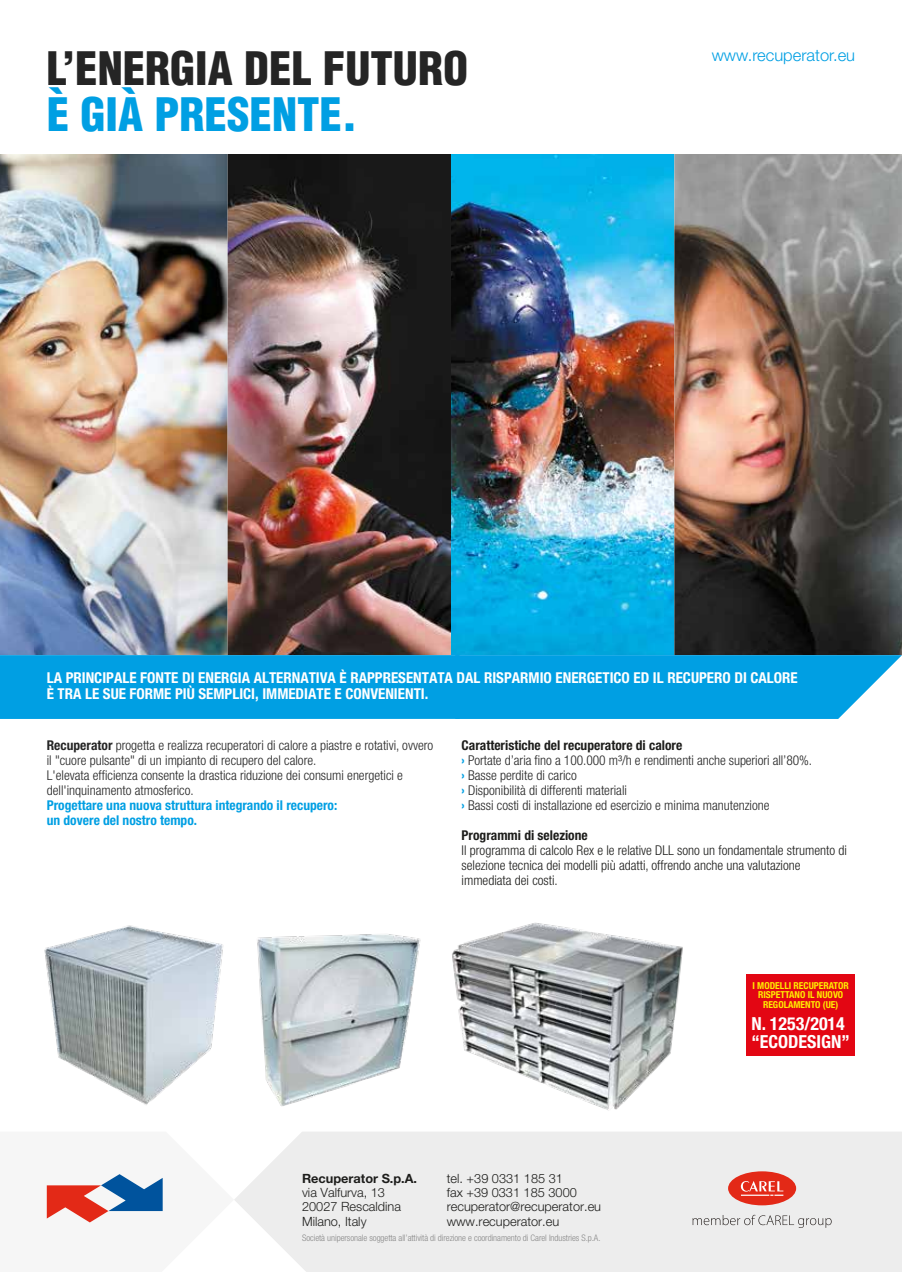
<style>
.page{position:relative;width:902px;height:1272px;background:#fff}
.page>*{position:absolute;margin:0;border:0;box-sizing:border-box;transform-origin:0 0}
.t1{font:900 condensed 45px "Helvetica";color:#252525}
.t2{font:900 condensed 45px "Helvetica";color:#009fe3}
.t3{font:700 condensed 18px/18px "Helvetica Neue LT Std";color:#fff}
.t4{font:300 16.5px "Helvetica Neue LT Std";color:#009fe3}
.t5{font:700 condensed 15px/16.5px "Helvetica Neue LT Std";color:#fff}
.t6{font:300 condensed 13.5px/15px "Helvetica Neue LT Std";color:#252525}
.t7{font:300 condensed 13.5px/15px "Helvetica Neue LT Std";color:#1d1d1b}
.t8{font:700 condensed 13.5px/15px "Helvetica Neue LT Std";color:#009fe3}
.t9{font:700 condensed 13.5px "Helvetica Neue LT Std";color:#1d1d1b}
.t10{font:300 12.75px/14.2px "Helvetica Neue LT Std";color:#1d1d1b}
.t11{font:700 12.75px "Helvetica Neue LT Std";color:#1d1d1b}
.t12{font:700 condensed 9.6px/9.6px "Helvetica Neue LT Std";color:#ffed00;text-align:center}
.t13{font:300 condensed 9px "Helvetica Neue LT Std";letter-spacing:-.005em;color:#878787}
.s1{font-weight:700}
.s2{font-weight:700;color:#1d1d1b}
.s3{font-weight:700;color:#009fe3}
</style>
<div class="page">
<img style="left:0;top:154px;width:901px;height:501px">
<svg style="left:459px;top:655px;width:442px;height:64px;background:#11a5e4"></svg>
<div style="left:0;top:655px;width:459px;height:64px;background:#009fe3"></div>
<img style="left:452px;top:922px;width:231px;height:189px">
<img style="left:44px;top:925px;width:179px;height:180px">
<img style="left:257px;top:934px;width:164px;height:172px">
<div style="left:746px;top:974px;width:109px;height:82px;background:#e30613"></div>
<div style="left:234px;top:1132px;width:667px;height:139px;background:#ededed"></div>
<svg style="left:46px;top:1174px;width:117px;height:49px"></svg>
<svg style="left:692px;top:1214px;width:139px;height:13px;background:#d4d3d3"></svg>
<div style="left:728px;top:1171px;width:68px;height:34px;background:#e32917;border-radius:50%"></div>
<svg style="left:740px;top:1181px;width:43px;height:14px"></svg>
<h1 class="t1" style="left:47px;top:40px;width:423px">L’ENERGIA DEL FUTURO</h1>
<h1 class="t2" style="left:47px;top:86px;width:312px">È GIÀ PRESENTE.</h1>
<p class="t4" style="left:711px;top:45px;width:145px">www.recuperator.eu</p>
<p class="t5" style="left:47px;top:668px;width:752px">LA PRINCIPALE FONTE DI ENERGIA ALTERNATIVA È RAPPRESENTATA DAL RISPARMIO ENERGETICO ED IL RECUPERO DI CALORE<br>È TRA LE SUE FORME PIÙ SEMPLICI, IMMEDIATE E CONVENIENTI.</p>
<p class="t6" style="left:47px;top:737px;width:388px"><span class="s1">Recuperator</span> progetta e realizza recuperatori di calore a piastre e rotativi, ovvero il "cuore pulsante" di un impianto di recupero del calore.<br>L'elevata efficienza consente la drastica riduzione dei consumi energetici e dell'inquinamento atmosferico.</p>
<p class="t8" style="left:47px;top:797px;width:292px">Progettare una nuova struttura integrando il recupero: un dovere del nostro tempo.</p>
<p class="t6" style="left:461px;top:737px;width:352px"><span class="s2">Caratteristiche del recuperatore di calore<br></span><span class="s3">›</span> Portate d’aria fino a 100.000 m³/h e rendimenti anche superiori all’80%. <span class="s3">›</span> Basse perdite di carico<br><span class="s3">›</span> Disponibilità di differenti materiali<br><span class="s3">›</span> Bassi costi di installazione ed esercizio e minima manutenzione</p>
<p class="t9" style="left:461px;top:826px;width:128px">Programmi di selezione</p>
<p class="t7" style="left:461px;top:842px;width:386px">Il programma di calcolo Rex e le relative DLL sono un fondamentale strumento di selezione tecnica dei modelli più adatti, offrendo anche una valutazione immediata dei costi.</p>
<p class="t12" style="left:752px;top:980px;width:98px">I MODELLI RECUPERATOR<br>RISPETTANO IL NUOVO<br>REGOLAMENTO (UE)</p>
<h2 class="t3" style="left:751px;top:1014px;width:100px">N. 1253/2014 “ECODESIGN”</h2>
<p class="t11" style="left:302px;top:1170px;width:117px">Recuperator S.p.A.</p>
<p class="t10" style="left:302px;top:1184px;width:100px">via Valfurva, 13<br>20027 Rescaldina<br>Milano, Italy</p>
<p class="t10" style="left:446px;top:1170px;width:156px">tel. +39 0331 185 31<br>fax +39 0331 185 3000 recuperator@recuperator.eu www.recuperator.eu</p>
<p class="t13" style="left:302px;top:1232px;width:300px">Società unipersonale soggetta all’attività di direzione e coordinamento di Carel Industries S.p.A.</p>
</div>
